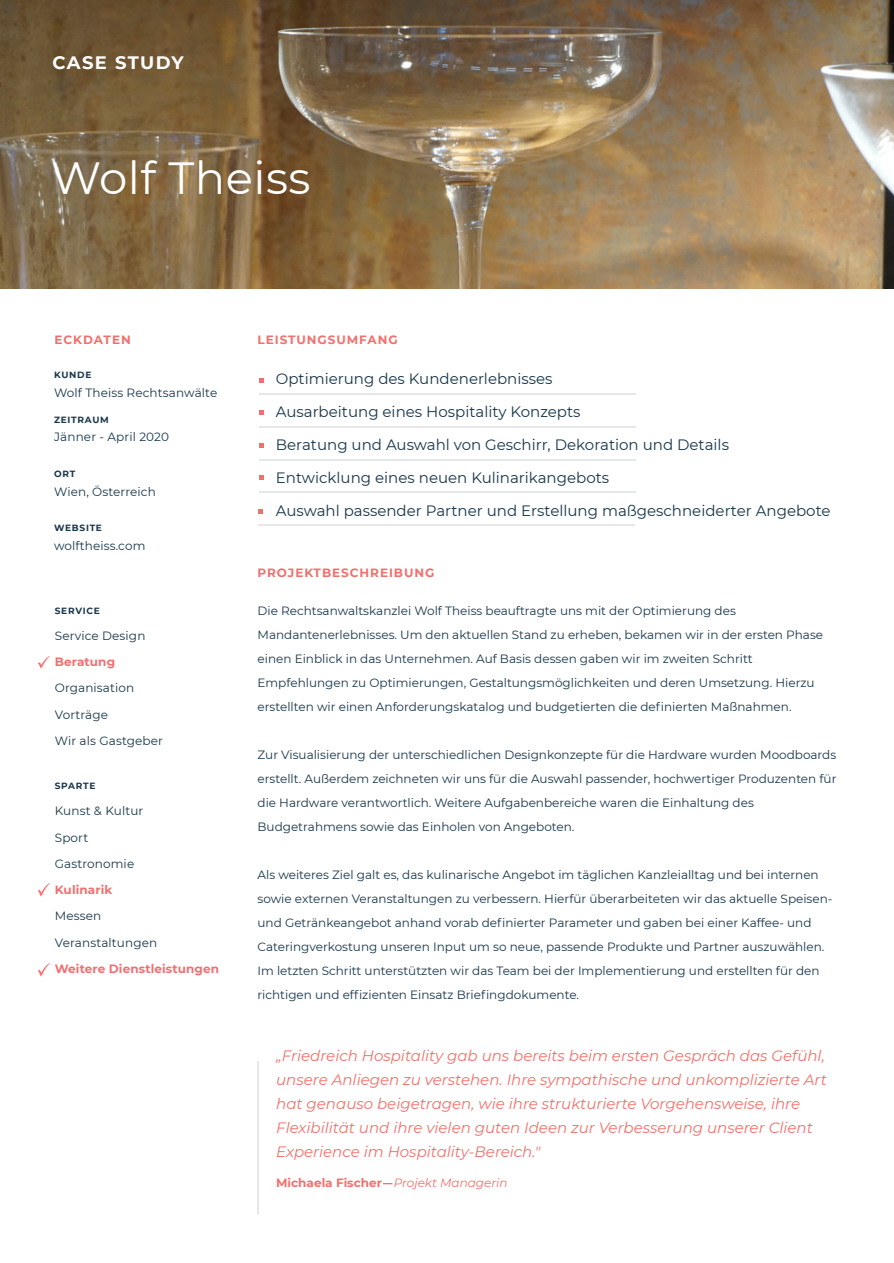
<style>
.page{position:relative;width:894px;height:1263px;background:#fff}
.page>*{position:absolute;margin:0;border:0;box-sizing:border-box;transform-origin:0 0}
.t1{font:45px "Montserrat";letter-spacing:.01em;color:#fff}
.t2{font:700 18px "Montserrat";letter-spacing:.07em;color:#fff}
.t3{font:italic 15px/24px "Montserrat";color:#f2706c}
.t4{font:15px "Montserrat";color:#17364a}
.t5{font:12px/24px "Montserrat";color:#17364a}
.t6{font:700 12px "Montserrat";letter-spacing:.08em;color:#f2706c}
.t7{font:700 12px "Montserrat";letter-spacing:.01em;color:#f26f71}
.t8{font:italic 12px "Montserrat";color:#f2706c}
.t9{font:700 9px "Montserrat";letter-spacing:.08em;color:#17364a}
.s1{font-weight:700;font-style:normal}
.s2{font-family:"Helvetica";font-weight:700;font-style:normal;color:#f26f71}
</style>
<div class="page">
<hr style="left:259px;top:394px;width:377px;height:1px;background:#e6e7e9">
<svg style="left:259px;top:378px;width:4px;height:5px"></svg>
<hr style="left:259px;top:426px;width:377px;height:1px;background:#e6e7e9">
<svg style="left:259px;top:411px;width:5px;height:4px"></svg>
<hr style="left:259px;top:459px;width:377px;height:1px;background:#e6e7e9">
<svg style="left:259px;top:444px;width:4px;height:4px"></svg>
<hr style="left:259px;top:491px;width:377px;height:2px;background:#e6e7e9">
<svg style="left:259px;top:476px;width:5px;height:4px"></svg>
<hr style="left:258px;top:524px;width:377px;height:2px;background:#e6e7e9">
<svg style="left:258px;top:509px;width:4px;height:4px"></svg>
<img style="left:0;top:0;width:893px;height:289px">
<svg style="left:38px;top:883px;width:12px;height:13px"></svg>
<img style="left:38px;top:963px;width:12px;height:13px">
<img style="left:38px;top:656px;width:12px;height:13px">
<hr style="left:257px;top:1061px;width:2px;height:153px;background:#e6e7e9">
<h2 class="t2" style="left:52px;top:51px;width:133px">CASE STUDY</h2>
<h1 class="t1" style="left:51px;top:150px;width:261px">Wolf Theiss</h1>
<p class="t6" style="left:54px;top:332px;width:78px">ECKDATEN</p>
<p class="t9" style="left:54px;top:369px;width:39px">KUNDE</p>
<p class="t5" style="left:54px;top:381px;width:165px">Wolf Theiss Rechtsanwälte</p>
<p class="t9" style="left:54px;top:414px;width:56px">ZEITRAUM</p>
<p class="t5" style="left:54px;top:425px;width:116px">Jänner - April 2020</p>
<p class="t9" style="left:54px;top:468px;width:23px">ORT</p>
<p class="t5" style="left:54px;top:480px;width:103px">Wien, Österreich</p>
<p class="t9" style="left:54px;top:522px;width:49px">WEBSITE</p>
<p class="t5" style="left:54px;top:534px;width:93px">wolftheiss.com</p>
<p class="t9" style="left:55px;top:605px;width:46px">SERVICE</p>
<p class="t5" style="left:55px;top:624px;width:92px">Service Design</p>
<p class="t7" style="left:55px;top:654px;width:62px">Beratung</p>
<p class="t5" style="left:55px;top:675px;width:110px;line-height:26.2px">Organisation<br>Vorträge<br>Wir als Gastgeber</p>
<p class="t9" style="left:55px;top:780px;width:42px">SPARTE</p>
<p class="t5" style="left:55px;top:798px;width:90px;line-height:26.2px">Kunst &amp; Kultur<br>Sport<br>Gastronomie</p>
<p class="t7" style="left:55px;top:882px;width:59px">Kulinarik</p>
<p class="t5" style="left:55px;top:903px;width:104px;line-height:26.2px">Messen<br>Veranstaltungen</p>
<p class="t7" style="left:55px;top:961px;width:166px">Weitere Dienstleistungen</p>
<p class="t6" style="left:257px;top:332px;width:141px">LEISTUNGSUMFANG</p>
<p class="t4" style="left:276px;top:369px;width:278px">Optimierung des Kundenerlebnisses</p>
<p class="t4" style="left:276px;top:402px;width:306px">Ausarbeitung eines Hospitality Konzepts</p>
<p class="t4" style="left:276px;top:435px;width:454px">Beratung und Auswahl von Geschirr, Dekoration und Details</p>
<p class="t4" style="left:276px;top:468px;width:335px">Entwicklung eines neuen Kulinarikangebots</p>
<p class="t4" style="left:276px;top:501px;width:556px">Auswahl passender Partner und Erstellung maßgeschneiderter Angebote</p>
<p class="t6" style="left:257px;top:565px;width:178px">PROJEKTBESCHREIBUNG</p>
<p class="t5" style="left:257px;top:599px;width:567px">Die Rechtsanwaltskanzlei Wolf Theiss beauftragte uns mit der Optimierung des Mandantenerlebnisses. Um den aktuellen Stand zu erheben, bekamen wir in der ersten Phase einen Einblick in das Unternehmen. Auf Basis dessen gaben wir im zweiten Schritt Empfehlungen zu Optimierungen, Gestaltungsmöglichkeiten und deren Umsetzung. Hierzu erstellten wir einen Anforderungskatalog und budgetierten die definierten Maßnahmen.</p>
<p class="t5" style="left:257px;top:743px;width:580px">Zur Visualisierung der unterschiedlichen Designkonzepte für die Hardware wurden Moodboards erstellt. Außerdem zeichneten wir uns für die Auswahl passender, hochwertiger Produzenten für die Hardware verantwortlich. Weitere Aufgabenbereiche waren die Einhaltung des Budgetrahmens sowie das Einholen von Angeboten.</p>
<p class="t5" style="left:257px;top:863px;width:576px">Als weiteres Ziel galt es, das kulinarische Angebot im täglichen Kanzleialltag und bei internen sowie externen Veranstaltungen zu verbessern. Hierfür überarbeiteten wir das aktuelle Speisen&shy;und Getränkeangebot anhand vorab definierter Parameter und gaben bei einer Kaffee- und Cateringverkostung unseren Input um so neue, passende Produkte und Partner auszuwählen.<br>Im letzten Schritt unterstützten wir das Team bei der Implementierung und erstellten für den richtigen und effizienten Einsatz Briefingdokumente.</p>
<p class="t3" style="left:276px;top:1044px;width:552px">„Friedreich Hospitality gab uns bereits beim ersten Gespräch das Gefühl, unsere Anliegen zu verstehen. Ihre sympathische und unkomplizierte Art hat genauso beigetragen, wie ihre strukturierte Vorgehensweise, ihre Flexibilität und ihre vielen guten Ideen zur Verbesserung unserer Client Experience im Hospitality-Bereich."</p>
<p class="t8" style="left:276px;top:1175px;width:233px"><span class="s1">Michaela Fischer</span><span class="s2">—</span>Projekt Managerin</p>
</div>
